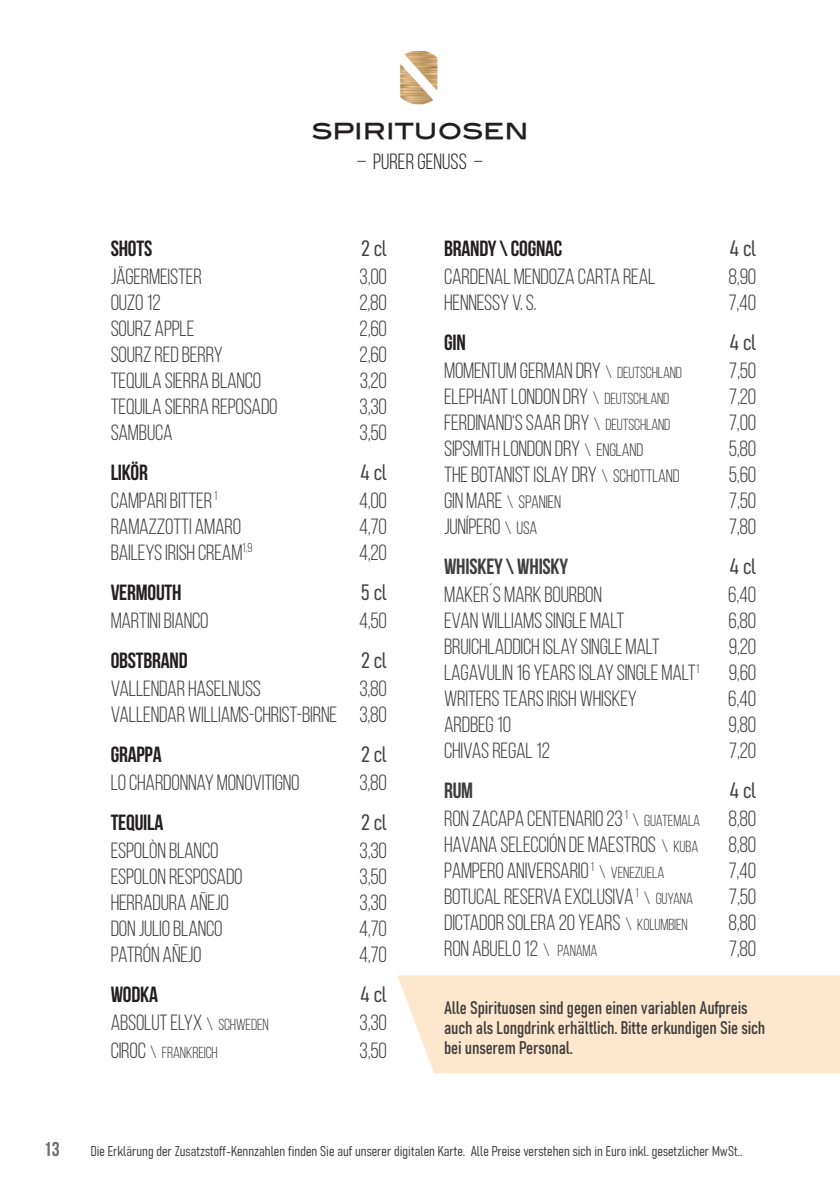
<style>
.page{position:relative;width:840px;height:1191px;background:#fff}
.page>*{position:absolute;margin:0;border:0;box-sizing:border-box;transform-origin:0 0}
.t1{font:26px "Blair Md ITCTT Medium";color:#231f20}
.t2{font:22px/26px "Bebas Neue";letter-spacing:-.01em;color:#3e3e3f;text-align:right}
.t3{font:700 22px "Bebas Neue";letter-spacing:-.01em;color:#231f20}
.t4{font:22px "Bahnschrift";letter-spacing:-.01em;color:#3e3e3f}
.t5{font:700 22px "Bebas Neue";letter-spacing:-.01em;color:#3e3e3f}
.t6{font:22px "Bebas Neue";color:#231f20}
.t7{font:700 20px "Bebas Neue";color:#6c6d70}
.t8{font:18px/20px "Bahnschrift";letter-spacing:-.01em;color:#3e3e3f}
.t9{font:18px "Bebas Neue";letter-spacing:-.01em;color:#3e3e3f}
.t10{font:16px "Bebas Neue";letter-spacing:-.01em;color:#3e3e3f}
.t11{font:14px "Bahnschrift";color:#3e3e3f}
.s1{font-size:18px}
.s2{font-size:16px}
.s3{font-size:22px}
</style>
<div class="page">
<div style="left:397px;top:975px;width:442px;height:98px;background:#fee7cd"></div>
<img style="left:400px;top:51px;width:38px;height:54px">
<p class="t1" style="left:311px;top:113px;width:218px">spirituosen</p>
<p class="t6" style="left:357px;top:149px;width:127px">– PURER GENUSS –</p>
<p class="t3" style="left:111px;top:236px;width:43px">SHOTS</p>
<p class="t4" style="left:361px;top:231px;width:27px">2 cl</p>
<p class="t2" style="left:111px;top:263px;width:93px">JÄGERMEISTER</p>
<p class="t2" style="left:359px;top:263px;width:29px">3,00</p>
<p class="t2" style="left:111px;top:289px;width:52px">OUZO 12</p>
<p class="t2" style="left:359px;top:289px;width:29px">2,80</p>
<p class="t2" style="left:111px;top:315px;width:85px">SOURZ APPLE</p>
<p class="t2" style="left:359px;top:315px;width:29px">2,60</p>
<p class="t2" style="left:111px;top:341px;width:114px">SOURZ RED BERRY</p>
<p class="t2" style="left:359px;top:341px;width:29px">2,60</p>
<p class="t2" style="left:111px;top:367px;width:152px">TEQUILA SIERRA BLANCO</p>
<p class="t2" style="left:359px;top:367px;width:29px">3,20</p>
<p class="t2" style="left:111px;top:393px;width:168px">TEQUILA SIERRA REPOSADO</p>
<p class="t2" style="left:359px;top:393px;width:29px">3,30</p>
<p class="t2" style="left:111px;top:419px;width:63px">SAMBUCA</p>
<p class="t2" style="left:359px;top:419px;width:29px">3,50</p>
<p class="t3" style="left:111px;top:460px;width:39px">LIKÖR</p>
<p class="t4" style="left:360px;top:455px;width:28px">4 cl</p>
<p class="t2" style="left:111px;top:487px;width:108px">CAMPARI BITTER <sup>1</sup></p>
<p class="t2" style="left:359px;top:487px;width:29px">4,00</p>
<p class="t2" style="left:111px;top:513px;width:132px">RAMAZZOTTI AMARO</p>
<p class="t2" style="left:359px;top:513px;width:29px">4,70</p>
<p class="t2" style="left:111px;top:539px;width:143px">BAILEYS IRISH CREAM<sup>1,9</sup></p>
<p class="t2" style="left:359px;top:539px;width:29px">4,20</p>
<p class="t3" style="left:111px;top:580px;width:72px">VERMOUTH</p>
<p class="t4" style="left:360px;top:575px;width:28px">5 cl</p>
<p class="t2" style="left:111px;top:607px;width:99px">MARTINI BIANCO</p>
<p class="t2" style="left:359px;top:607px;width:29px">4,50</p>
<p class="t3" style="left:111px;top:648px;width:79px">OBSTBRAND</p>
<p class="t4" style="left:361px;top:643px;width:27px">2 cl</p>
<p class="t2" style="left:111px;top:675px;width:152px">VALLENDAR HASELNUSS</p>
<p class="t2" style="left:111px;top:675px;width:277px">3,80<br>VALLENDAR WILLIAMS-CHRIST-BIRNE 3,80</p>
<p class="t3" style="left:111px;top:742px;width:53px">GRAPPA</p>
<p class="t4" style="left:361px;top:737px;width:27px">2 cl</p>
<p class="t2" style="left:111px;top:769px;width:190px">LO CHARDONNAY MONOVITIGNO</p>
<p class="t2" style="left:359px;top:769px;width:29px">3,80</p>
<p class="t3" style="left:111px;top:810px;width:54px">TEQUILA</p>
<p class="t4" style="left:361px;top:805px;width:27px">2 cl</p>
<p class="t2" style="left:111px;top:837px;width:109px">ESPOLÒN BLANCO</p>
<p class="t2" style="left:359px;top:837px;width:29px">3,30</p>
<p class="t2" style="left:111px;top:863px;width:133px">ESPOLON RESPOSADO</p>
<p class="t2" style="left:359px;top:863px;width:29px">3,50</p>
<p class="t2" style="left:111px;top:889px;width:119px">HERRADURA AÑEJO</p>
<p class="t2" style="left:359px;top:889px;width:29px">3,30</p>
<p class="t2" style="left:111px;top:915px;width:113px">DON JULIO BLANCO</p>
<p class="t2" style="left:359px;top:915px;width:29px">4,70</p>
<p class="t2" style="left:111px;top:941px;width:92px">PATRÓN AÑEJO</p>
<p class="t2" style="left:359px;top:941px;width:29px">4,70</p>
<p class="t3" style="left:111px;top:982px;width:49px">WODKA</p>
<p class="t4" style="left:360px;top:977px;width:28px">4 cl</p>
<p class="t2" style="left:111px;top:1009px;width:159px">ABSOLUT ELYX <span class="s1">\</span> <span class="s2">SCHWEDEN</span></p>
<p class="t2" style="left:359px;top:1009px;width:29px">3,30</p>
<p class="t10" style="left:111px;top:1043px;width:109px"><span class="s3">CIROC</span> <span class="s1">\</span> FRANKREICH</p>
<p class="t2" style="left:359px;top:1037px;width:29px">3,50</p>
<p class="t3" style="left:444px;top:236px;width:120px">BRANDY \ COGNAC</p>
<p class="t4" style="left:729px;top:231px;width:28px">4 cl</p>
<p class="t2" style="left:444px;top:263px;width:213px">CARDENAL MENDOZA CARTA REAL</p>
<p class="t2" style="left:728px;top:263px;width:29px">8,90</p>
<p class="t2" style="left:444px;top:289px;width:94px">HENNESSY V. S.</p>
<p class="t2" style="left:728px;top:289px;width:29px">7,40</p>
<p class="t3" style="left:444px;top:330px;width:23px">GIN</p>
<p class="t4" style="left:729px;top:325px;width:28px">4 cl</p>
<p class="t2" style="left:444px;top:357px;width:239px">MOMENTUM GERMAN DRY <span class="s1">\</span> <span class="s2">DEUTSCHLAND</span></p>
<p class="t2" style="left:728px;top:357px;width:29px">7,50</p>
<p class="t2" style="left:444px;top:383px;width:227px">ELEPHANT LONDON DRY <span class="s1">\</span> <span class="s2">DEUTSCHLAND</span></p>
<p class="t2" style="left:728px;top:383px;width:29px">7,20</p>
<p class="t2" style="left:444px;top:409px;width:228px">FERDINAND‘S SAAR DRY <span class="s1">\</span> <span class="s2">DEUTSCHLAND</span></p>
<p class="t2" style="left:728px;top:409px;width:29px">7,00</p>
<p class="t2" style="left:444px;top:435px;width:200px">SIPSMITH LONDON DRY <span class="s1">\ ENGLAND</span></p>
<p class="t2" style="left:728px;top:435px;width:29px">5,80</p>
<p class="t2" style="left:444px;top:461px;width:237px">THE BOTANIST ISLAY DRY <span class="s1">\ SCHOTTLAND</span></p>
<p class="t2" style="left:728px;top:461px;width:29px">5,60</p>
<p class="t9" style="left:444px;top:492px;width:118px"><span class="s3">GIN MARE</span> \ SPANIEN</p>
<p class="t2" style="left:728px;top:487px;width:29px">7,50</p>
<p class="t2" style="left:444px;top:513px;width:95px">JUNÍPERO <span class="s1">\ USA</span></p>
<p class="t2" style="left:728px;top:513px;width:29px">7,80</p>
<p class="t5" style="left:444px;top:554px;width:126px">WHISKEY \ WHISKY</p>
<p class="t4" style="left:729px;top:549px;width:28px">4 cl</p>
<p class="t2" style="left:444px;top:581px;width:159px">MAKER´S MARK BOURBON</p>
<p class="t2" style="left:727px;top:581px;width:29px">6,40</p>
<p class="t2" style="left:444px;top:607px;width:182px">EVAN WILLIAMS SINGLE MALT</p>
<p class="t2" style="left:728px;top:607px;width:29px">6,80</p>
<p class="t2" style="left:444px;top:633px;width:217px">BRUICHLADDICH ISLAY SINGLE MALT</p>
<p class="t2" style="left:728px;top:633px;width:29px">9,20</p>
<p class="t2" style="left:444px;top:659px;width:256px">LAGAVULIN 16 YEARS ISLAY SINGLE MALT<sup>1</sup></p>
<p class="t2" style="left:728px;top:659px;width:29px">9,60</p>
<p class="t2" style="left:444px;top:685px;width:194px">WRITERS TEARS IRISH WHISKEY</p>
<p class="t2" style="left:727px;top:685px;width:29px">6,40</p>
<p class="t2" style="left:444px;top:711px;width:69px">ARDBEG 10</p>
<p class="t2" style="left:728px;top:711px;width:29px">9,80</p>
<p class="t2" style="left:444px;top:737px;width:107px">CHIVAS REGAL 12</p>
<p class="t2" style="left:728px;top:737px;width:29px">7,20</p>
<p class="t5" style="left:444px;top:778px;width:31px">RUM</p>
<p class="t4" style="left:729px;top:773px;width:28px">4 cl</p>
<p class="t2" style="left:444px;top:805px;width:257px">RON ZACAPA CENTENARIO 23 <sup>1</sup> <span class="s1">\</span> <span class="s2">GUATEMALA</span></p>
<p class="t2" style="left:728px;top:805px;width:29px">8,80</p>
<p class="t2" style="left:444px;top:831px;width:255px">HAVANA SELECCIÓN DE MAESTROS <span class="s1">\</span> <span class="s2">KUBA</span></p>
<p class="t2" style="left:728px;top:831px;width:29px">8,80</p>
<p class="t2" style="left:444px;top:857px;width:222px">PAMPERO ANIVERSARIO <sup>1</sup> <span class="s1">\</span> <span class="s2">VENEZUELA</span></p>
<p class="t2" style="left:728px;top:857px;width:29px">7,40</p>
<p class="t2" style="left:444px;top:883px;width:250px">BOTUCAL RESERVA EXCLUSIVA <sup>1</sup> <span class="s1">\</span> <span class="s2">GUYANA</span></p>
<p class="t2" style="left:728px;top:883px;width:29px">7,50</p>
<p class="t2" style="left:444px;top:909px;width:245px">DICTADOR SOLERA 20 YEARS <span class="s1">\</span> <span class="s2">KOLUMBIEN</span></p>
<p class="t2" style="left:728px;top:909px;width:29px">8,80</p>
<p class="t2" style="left:444px;top:935px;width:155px">RON ABUELO 12 <span class="s1">\</span> <span class="s2">PANAMA</span></p>
<p class="t2" style="left:728px;top:935px;width:29px">7,80</p>
<p class="t8" style="left:444px;top:996px;width:322px">Alle Spirituosen sind gegen einen variablen Aufpreis auch als Longdrink erhältlich. Bitte erkundigen Sie sich bei unserem Personal.</p>
<p class="t7" style="left:44px;top:1137px;width:17px">13</p>
<p class="t11" style="left:91px;top:1140px;width:652px">Die Erklärung der Zusatzstoff-Kennzahlen finden Sie auf unserer digitalen Karte. Alle Preise verstehen sich in Euro inkl. gesetzlicher MwSt..</p>
</div>
